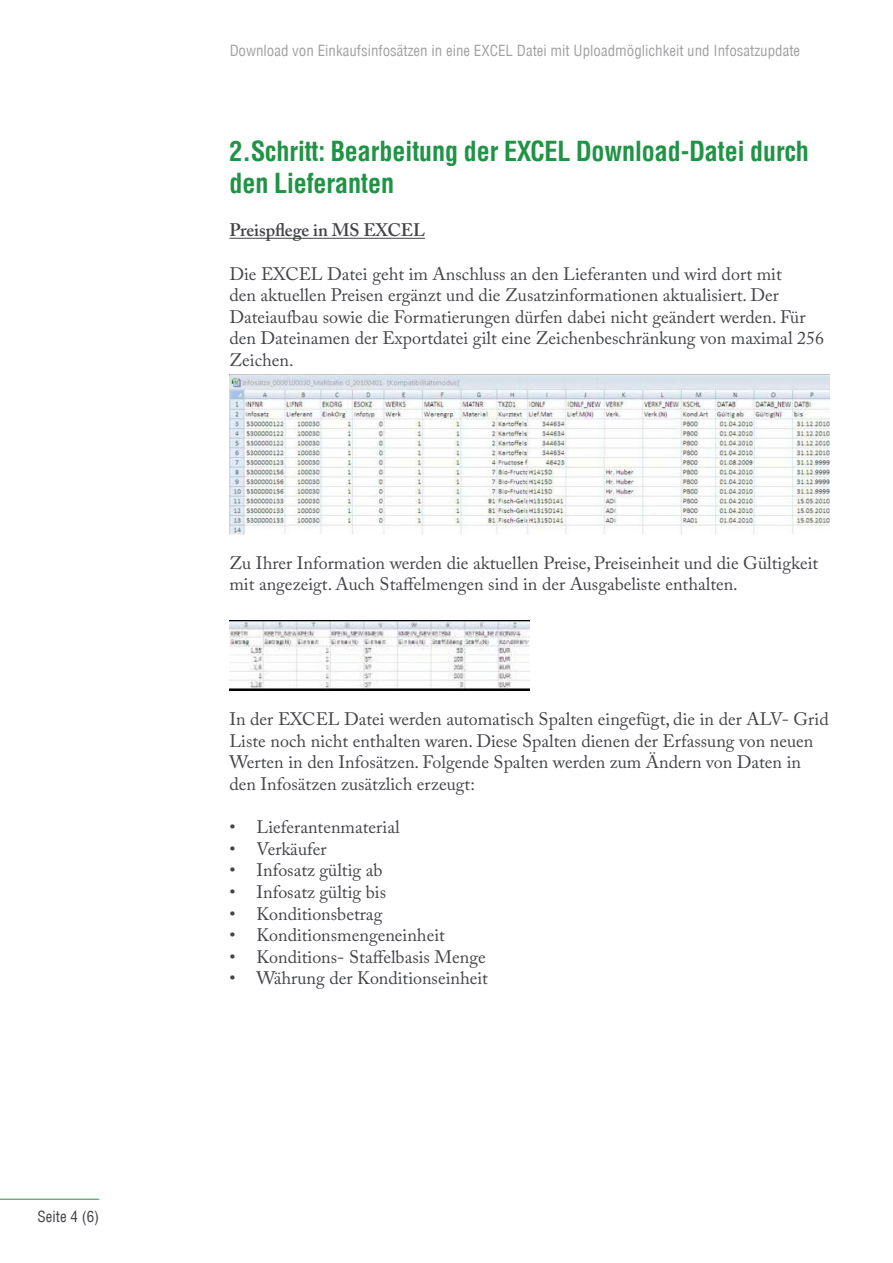
<style>
.page{position:relative;width:893px;height:1263px;background:#fff}
.page>*{position:absolute;margin:0;border:0;box-sizing:border-box;transform-origin:0 0}
.t1{font:700 condensed 27px/32.4px "Helvetica";color:#219346}
.t2{font:18px/21.6px "Adobe Caslon Pro";color:#434448}
.t3{font:600 18px "Adobe Caslon Pro";color:#434448}
.t4{font:15px "Helv Condensed";color:#434448}
</style>
<div class="page">
<hr style="left:0;top:1199px;width:99px;height:1px;background:#1d9446">
<hr style="left:229px;top:238px;width:196px;height:1px;background:#434448">
<img style="left:229px;top:374px;width:600px;height:160px">
<img style="left:229px;top:621px;width:300px;height:69px">
<p class="t4" style="left:38px;top:1206px;width:63px">Seite 4 (6)</p>
<p class="t4" style="left:229px;top:41px;width:572px">Download von Einkaufsinfosätzen in eine EXCEL Datei mit Uploadmöglichkeit und Infosatzupdate</p>
<h1 class="t1" style="left:229px;top:135px;width:581px">2.Schritt: Bearbeitung der EXCEL Download-Datei durch den Lieferanten</h1>
<p class="t3" style="left:229px;top:220px;width:197px">Preispflege in MS EXCEL</p>
<p class="t2" style="left:229px;top:263px;width:596px">Die EXCEL Datei geht im Anschluss an den Lieferanten und wird dort mit<br>den aktuellen Preisen ergänzt und die Zusatzinformationen aktualisiert. Der Dateiaufbau sowie die Formatierungen dürfen dabei nicht geändert werden. Für den Dateinamen der Exportdatei gilt eine Zeichenbeschränkung von maximal 256<br>Zeichen.</p>
<p class="t2" style="left:229px;top:552px;width:590px">Zu Ihrer Information werden die aktuellen Preise, Preiseinheit und die Gültigkeit mit angezeigt. Auch Staffelmengen sind in der Ausgabeliste enthalten.</p>
<p class="t2" style="left:229px;top:708px;width:601px">In der EXCEL Datei werden automatisch Spalten eingefügt, die in der ALV- Grid Liste noch nicht enthalten waren. Diese Spalten dienen der Erfassung von neuen Werten in den Infosätzen. Folgende Spalten werden zum Ändern von Daten in den Infosätzen zusätzlich erzeugt:</p>
<p class="t2" style="left:229px;top:816px;width:172px">• Lieferantenmaterial</p>
<p class="t2" style="left:229px;top:838px;width:99px">• Verkäufer</p>
<p class="t2" style="left:229px;top:859px;width:155px">• Infosatz gültig ab</p>
<p class="t2" style="left:229px;top:881px;width:158px">• Infosatz gültig bis</p>
<p class="t2" style="left:229px;top:902px;width:154px">• Konditionsbetrag</p>
<p class="t2" style="left:229px;top:924px;width:217px">• Konditionsmengeneinheit</p>
<p class="t2" style="left:229px;top:946px;width:258px">• Konditions- Staffelbasis Menge</p>
<p class="t2" style="left:229px;top:967px;width:260px">• Währung der Konditionseinheit</p>
</div>
